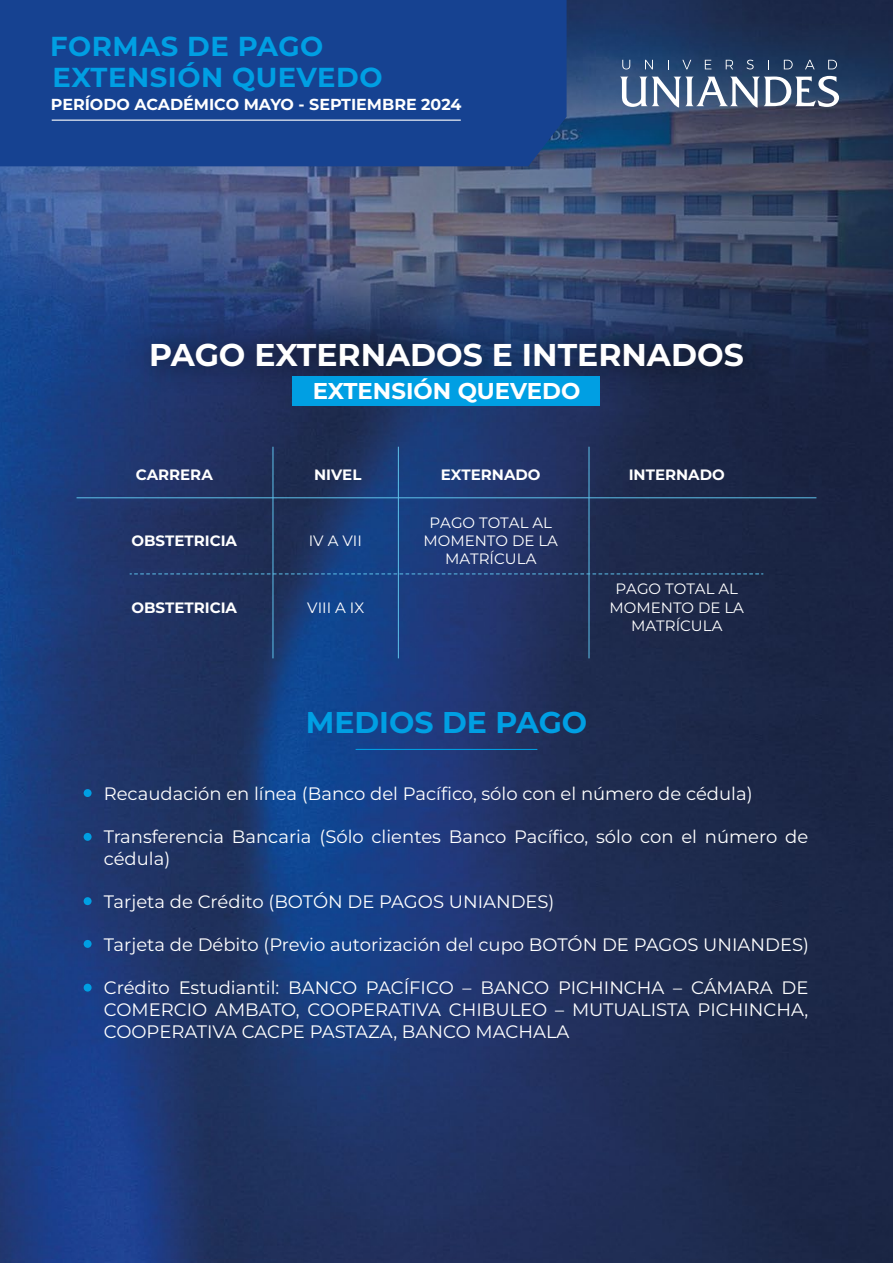
<style>
.page{position:relative;width:893px;height:1263px;background:#fff}
.page>*{position:absolute;margin:0;border:0;box-sizing:border-box;transform-origin:0 0}
.t1{font:700 31.5px "Montserrat";color:#fff}
.t2{font:700 30px "Montserrat";color:#009fe3}
.t3{font:700 27.45px/30.9px "Montserrat";letter-spacing:.02em;color:#009fe3}
.t4{font:700 22.8px "Montserrat";color:#fff}
.t5{font:18px/21.6px "Montserrat";color:#fff}
.t6{font:700 15.9px "Montserrat";color:#fff}
.t7{font:15px/18px "Montserrat";color:#fff;text-align:center}
.t8{font:700 15px "Montserrat";color:#fff}
</style>
<div class="page">
<img style="left:0;top:0;width:893px;height:1263px">
<div style="left:0;top:0;width:567px;height:166px;background:#164291"></div>
<hr style="left:52px;top:120px;width:409px;height:1px;background:#fff">
<svg style="left:622px;top:60px;width:8px;height:9px"></svg>
<svg style="left:645px;top:60px;width:8px;height:9px"></svg>
<svg style="left:682px;top:60px;width:9px;height:9px"></svg>
<svg style="left:705px;top:60px;width:6px;height:9px"></svg>
<svg style="left:726px;top:60px;width:7px;height:9px"></svg>
<svg style="left:746px;top:60px;width:8px;height:9px"></svg>
<svg style="left:784px;top:60px;width:9px;height:9px"></svg>
<svg style="left:805px;top:60px;width:10px;height:9px"></svg>
<svg style="left:828px;top:60px;width:9px;height:9px"></svg>
<svg style="left:620px;top:76px;width:219px;height:32px"></svg>
<img style="left:115px;top:301px;width:672px;height:112px">
<div style="left:293px;top:376px;width:307px;height:30px;background:#009fe3"></div>
<svg style="left:130px;top:574px;width:633px;height:1px"></svg>
<hr style="left:77px;top:497px;width:739px;height:1px;background:#5ec2eb">
<hr style="left:273px;top:447px;width:1px;height:211px;background:#5ec2eb">
<hr style="left:398px;top:447px;width:1px;height:211px;background:#5ec2eb">
<hr style="left:589px;top:447px;width:1px;height:211px;background:#5ec2eb">
<div style="left:84px;top:789px;width:8px;height:8px;background:#009fe3;border-radius:50%"></div>
<div style="left:84px;top:833px;width:8px;height:8px;background:#009fe3;border-radius:50%"></div>
<div style="left:84px;top:897px;width:8px;height:8px;background:#009fe3;border-radius:50%"></div>
<div style="left:84px;top:984px;width:8px;height:7px;background:#009fe3;border-radius:50%"></div>
<div style="left:84px;top:940px;width:8px;height:8px;background:#009fe3;border-radius:50%"></div>
<hr style="left:356px;top:749px;width:181px;height:1px;background:#009fe3">
<h3 class="t3" style="left:50px;top:30px;width:334px">FORMAS DE PAGO<br>EXTENSIÓN QUEVEDO</h3>
<p class="t6" style="left:51px;top:94px;width:412px">PERÍODO ACADÉMICO MAYO - SEPTIEMBRE 2024</p>
<h1 class="t1" style="left:149px;top:334px;width:596px">PAGO EXTERNADOS E INTERNADOS</h1>
<p class="t4" style="left:313px;top:376px;width:269px">EXTENSIÓN QUEVEDO</p>
<p class="t8" style="left:136px;top:464px;width:79px">CARRERA</p>
<p class="t8" style="left:314px;top:464px;width:49px">NIVEL</p>
<p class="t8" style="left:441px;top:464px;width:101px">EXTERNADO</p>
<p class="t8" style="left:629px;top:464px;width:98px">INTERNADO</p>
<p class="t8" style="left:131px;top:530px;width:107px">OBSTETRICIA</p>
<p class="t7" style="left:309px;top:531px;width:55px">IV A VII</p>
<p class="t8" style="left:131px;top:598px;width:107px">OBSTETRICIA</p>
<p class="t7" style="left:307px;top:598px;width:59px">VIII A IX</p>
<p class="t7" style="left:423px;top:513px;width:136px">PAGO TOTAL AL<br>MOMENTO DE LA<br>MATRÍCULA</p>
<p class="t7" style="left:609px;top:578px;width:136px;line-height:19.5px">PAGO TOTAL AL<br>MOMENTO DE LA</p>
<p class="t7" style="left:631px;top:616px;width:93px">MATRÍCULA</p>
<h2 class="t2" style="left:306px;top:703px;width:283px">MEDIOS DE PAGO</h2>
<p class="t5" style="left:104px;top:782px;width:650px">Recaudación en línea (Banco del Pacífico, sólo con el número de cédula)</p>
<p class="t5" style="left:104px;top:825px;width:706px">Transferencia Bancaria (Sólo clientes Banco Pacífico, sólo con el número de cédula)</p>
<p class="t5" style="left:104px;top:890px;width:452px">Tarjeta de Crédito (BOTÓN DE PAGOS UNIANDES)</p>
<p class="t5" style="left:104px;top:933px;width:707px">Tarjeta de Débito (Previo autorización del cupo BOTÓN DE PAGOS UNIANDES)</p>
<p class="t5" style="left:104px;top:977px;width:706px;text-align:justify">Crédito Estudiantil: BANCO PACÍFICO – BANCO PICHINCHA – CÁMARA DE COMERCIO AMBATO, COOPERATIVA CHIBULEO – MUTUALISTA PICHINCHA, COOPERATIVA CACPE PASTAZA, BANCO MACHALA</p>
</div>
